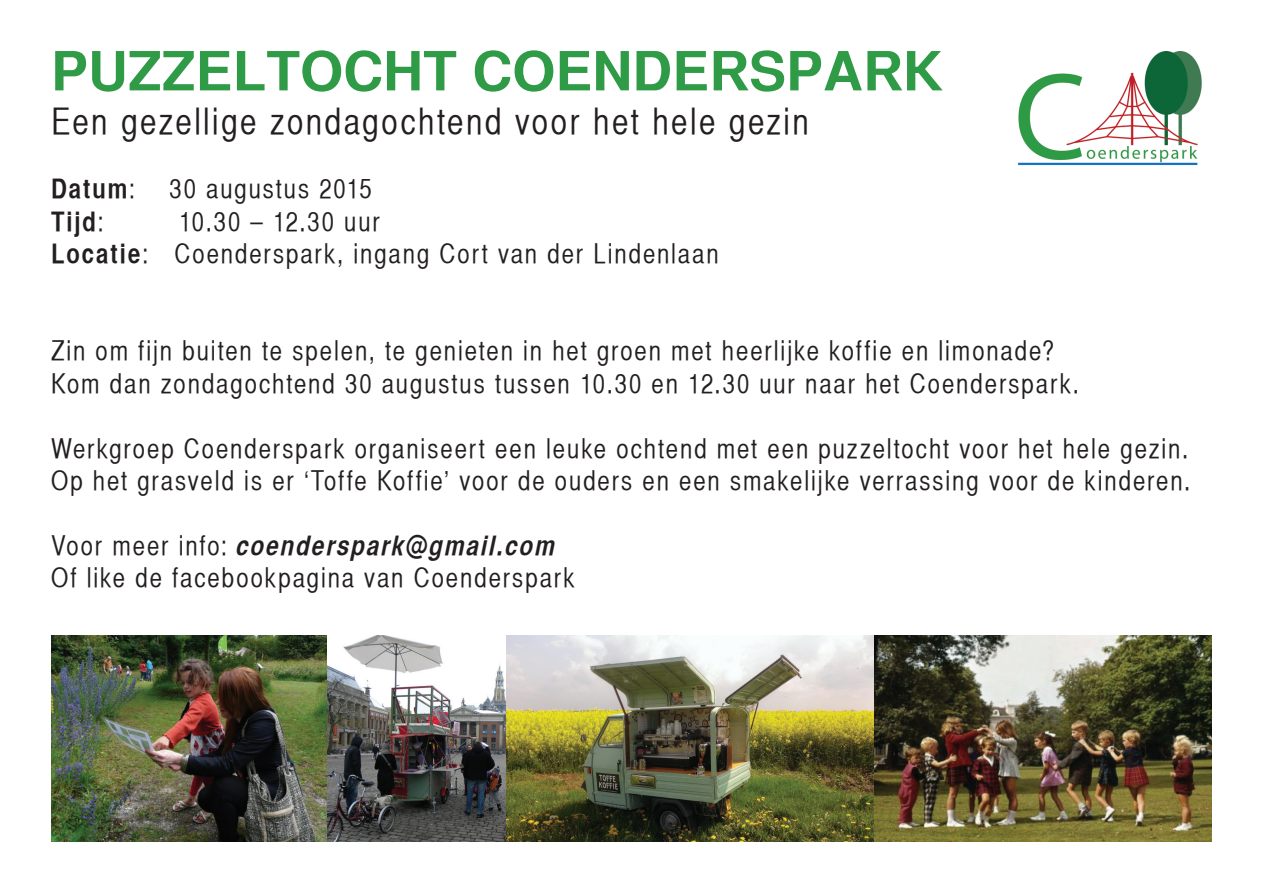
<style>
.page{position:relative;width:1263px;height:893px;background:#fff}
.page>*{position:absolute;margin:0;border:0;box-sizing:border-box;transform-origin:0 0}
.t1{font:54px "Helvetica CY Bold";color:#2f9b46;scale:1.25 1}
.t2{font:36px "Helvetica CY Plain";letter-spacing:.065em;color:#231f20}
.t3{font:27px/32.4px "Helvetica CY Plain";letter-spacing:.07em;color:#231f20}
.t4{font:italic 27px "Helvetica CY Bold";letter-spacing:.075em;color:#231f20}
.t5{font:27px "Helvetica CY Bold";letter-spacing:.07em;color:#231f20}
.s1{font-family:"Helvetica CY Plain"}
.s2{font-family:"Helvetica CY Bold"}
.s3{font-family:"Helvetica CY Plain";font-style:normal}
</style>
<div class="page">
<img style="left:1018px;top:51px;width:184px;height:115px">
<img style="left:326px;top:636px;width:886px;height:206px">
<img style="left:51px;top:636px;width:275px;height:206px">
<h1 class="t1" style="left:51px;top:38px;width:715px">PUZZELTOCHT COENDERSPARK</h1>
<h2 class="t2" style="left:51px;top:100px;width:759px">Een gezellige zondagochtend voor het hele gezin</h2>
<p class="t5" style="left:51px;top:172px;width:85px">Datum<span class="s1">:</span></p>
<p class="t3" style="left:169px;top:173px;width:204px">30 augustus 2015</p>
<p class="t5" style="left:51px;top:205px;width:54px">Tijd<span class="s1">:</span></p>
<p class="t3" style="left:51px;top:205px;width:669px;text-indent:128px">10.30 – 12.30 uur<br><span class="s2">Locatie</span>: Coenderspark, ingang Cort van der Lindenlaan</p>
<p class="t3" style="left:51px;top:335px;width:1029px">Zin om fijn buiten te spelen, te genieten in het groen met heerlijke koffie en limonade?<br>Kom dan zondagochtend 30 augustus tussen 10.30 en 12.30 uur naar het Coenderspark.</p>
<p class="t3" style="left:51px;top:432px;width:1141px">Werkgroep Coenderspark organiseert een leuke ochtend met een puzzeltocht voor het hele gezin.<br>Op het grasveld is er ‘Toffe Koffie’ voor de ouders en een smakelijke verrassing voor de kinderen.</p>
<p class="t4" style="left:51px;top:529px;width:506px"><span class="s3">Voor meer info:</span> coenderspark@gmail.com</p>
<p class="t3" style="left:51px;top:562px;width:525px">Of like de facebookpagina van Coenderspark</p>
</div>
